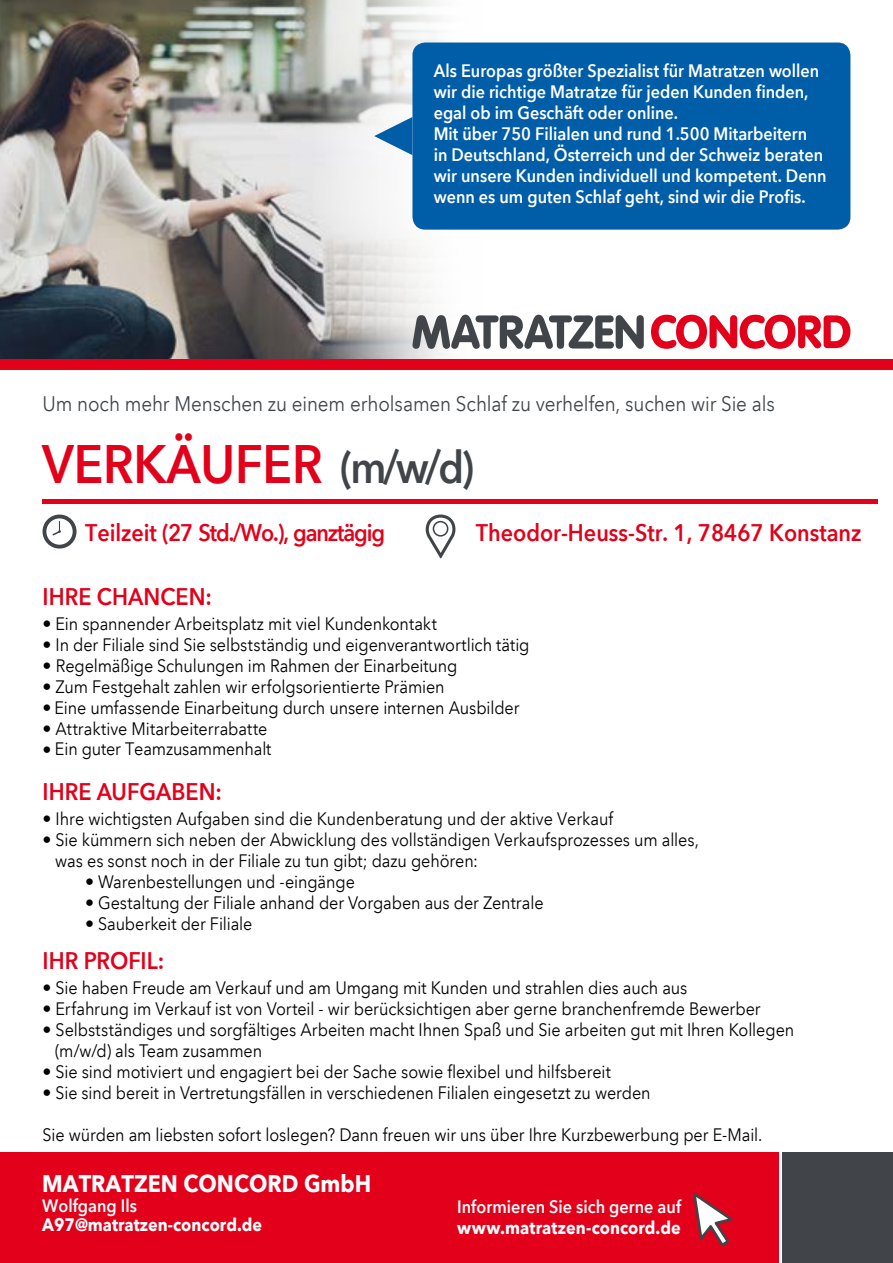
<style>
.page{position:relative;width:893px;height:1263px;background:#fff}
.page>*{position:absolute;margin:0;border:0;box-sizing:border-box;transform-origin:0 0}
.t1{font:600 54px "Avenir Next LT Pro";letter-spacing:-.005em;color:#e2001a;scale:.9 1}
.t2{font:600 24px "Avenir Next LT Pro";color:#e2001a;scale:.9 1}
.t3{font:600 24px "Avenir Next LT Pro";letter-spacing:-.05em;color:#e2001a;scale:.9 1}
.t4{font:700 24px "Avenir Next LT Pro";color:#fff;scale:.9 1}
.t5{font:21px "Avenir Next LT Pro";letter-spacing:-.005em;color:#414549;scale:.9 1}
.t6{font:18px/21px "Avenir Next LT Pro";letter-spacing:-.005em;color:#000}
.t7{font:600 18px/21px "Avenir Next LT Pro";color:#fff;scale:.9 1}
.t8{font:18px "Avenir Next LT Pro";letter-spacing:-.005em;color:#000;scale:.9 1}
.t9{font:700 18px/18.9px "Avenir Next LT Pro";color:#fff;scale:.9 1}
.s1{font-size:45px;color:#414549}
.s2{font-weight:600}
</style>
<div class="page">
<img style="left:0;top:0;width:481px;height:359px">
<div style="left:0;top:359px;width:893px;height:11px;background:#e2001a"></div>
<div style="left:0;top:1152px;width:778px;height:111px;background:#e2001a"></div>
<div style="left:782px;top:1152px;width:111px;height:111px;background:#414549"></div>
<svg style="left:693px;top:1192px;width:40px;height:55px"></svg>
<svg style="left:412px;top:315px;width:232px;height:34px"></svg>
<svg style="left:651px;top:315px;width:199px;height:34px"></svg>
<div style="left:412px;top:43px;width:438px;height:187px;background:#005ea8;border-radius:13px"></div>
<svg style="left:374px;top:117px;width:38px;height:38px"></svg>
<svg style="left:426px;top:514px;width:29px;height:44px"></svg>
<svg style="left:43px;top:514px;width:34px;height:35px"></svg>
<div style="left:43px;top:499px;width:835px;height:5px;background:#e2001a"></div>
<p class="t7" style="left:434px;top:61px;width:438px">Als Europas größter Spezialist für Matratzen wollen wir die richtige Matratze für jeden Kunden finden, egal ob im Geschäft oder online.<br>Mit über 750 Filialen und rund 1.500 Mitarbeitern<br>in Deutschland, Österreich und der Schweiz beraten wir unsere Kunden individuell und kompetent. Denn wenn es um guten Schlaf geht, sind wir die Profis.</p>
<p class="t5" style="left:43px;top:391px;width:815px">Um noch mehr Menschen zu einem erholsamen Schlaf zu verhelfen, suchen wir Sie als</p>
<p class="t1" style="left:42px;top:431px;width:482px">VERKÄUFER <span class="s1">(m/w/d)</span></p>
<p class="t3" style="left:85px;top:518px;width:335px">Teilzeit (27 Std./Wo.), ganztägig</p>
<p class="t2" style="left:476px;top:518px;width:430px">Theodor-Heuss-Str. 1, 78467 Konstanz</p>
<p class="t2" style="left:43px;top:582px;width:190px">IHRE CHANCEN:</p>
<p class="t6" style="left:43px;top:613px;width:396px">• Ein spannender Arbeitsplatz mit viel Kundenkontakt</p>
<p class="t6" style="left:43px;top:634px;width:488px">• In der Filiale sind Sie selbstständig und eigenverantwortlich tätig</p>
<p class="t6" style="left:43px;top:655px;width:416px">• Regelmäßige Schulungen im Rahmen der Einarbeitung</p>
<p class="t6" style="left:43px;top:676px;width:404px">• Zum Festgehalt zahlen wir erfolgsorientierte Prämien</p>
<p class="t6" style="left:43px;top:697px;width:479px">• Eine umfassende Einarbeitung durch unsere internen Ausbilder</p>
<p class="t6" style="left:43px;top:718px;width:226px">• Attraktive Mitarbeiterrabatte</p>
<p class="t6" style="left:43px;top:739px;width:230px">• Ein guter Teamzusammenhalt</p>
<p class="t2" style="left:43px;top:776px;width:201px">IHRE AUFGABEN:</p>
<p class="t6" style="left:43px;top:808px;width:572px">• Ihre wichtigsten Aufgaben sind die Kundenberatung und der aktive Verkauf</p>
<p class="t6" style="left:55px;top:829px;width:645px;text-indent:-13px">• Sie kümmern sich neben der Abwicklung des vollständigen Verkaufsprozesses um alles, was es sonst noch in der Filiale zu tun gibt; dazu gehören:</p>
<p class="t6" style="left:85px;top:871px;width:271px">• Warenbestellungen und -eingänge</p>
<p class="t6" style="left:85px;top:892px;width:460px">• Gestaltung der Filiale anhand der Vorgaben aus der Zentrale</p>
<p class="t6" style="left:85px;top:913px;width:169px">• Sauberkeit der Filiale</p>
<p class="t2" style="left:43px;top:945px;width:137px">IHR PROFIL:</p>
<p class="t6" style="left:43px;top:977px;width:646px">• Sie haben Freude am Verkauf und am Umgang mit Kunden und strahlen dies auch aus</p>
<p class="t6" style="left:43px;top:998px;width:720px">• Erfahrung im Verkauf ist von Vorteil - wir berücksichtigen aber gerne branchenfremde Bewerber</p>
<p class="t6" style="left:55px;top:1019px;width:740px;text-indent:-13px">• Selbstständiges und sorgfältiges Arbeiten macht Ihnen Spaß und Sie arbeiten gut mit Ihren Kollegen (m/w/d) als Team zusammen</p>
<p class="t6" style="left:43px;top:1061px;width:570px">• Sie sind motiviert und engagiert bei der Sache sowie flexibel und hilfsbereit</p>
<p class="t6" style="left:43px;top:1082px;width:610px">• Sie sind bereit in Vertretungsfällen in verschiedenen Filialen eingesetzt zu werden</p>
<p class="t8" style="left:43px;top:1124px;width:801px">Sie würden am liebsten sofort loslegen? Dann freuen wir uns über Ihre Kurzbewerbung per E-Mail.</p>
<p class="t4" style="left:42px;top:1168px;width:367px">MATRATZEN CONCORD GmbH</p>
<p class="t9" style="left:42px;top:1196px;width:246px"><span class="s2">Wolfgang Ils<br></span>A97@matratzen-concord.de</p>
<p class="t7" style="left:457px;top:1196px;width:251px">Informieren Sie sich gerne auf</p>
<p class="t9" style="left:457px;top:1218px;width:250px">www.matratzen-concord.de</p>
</div>
